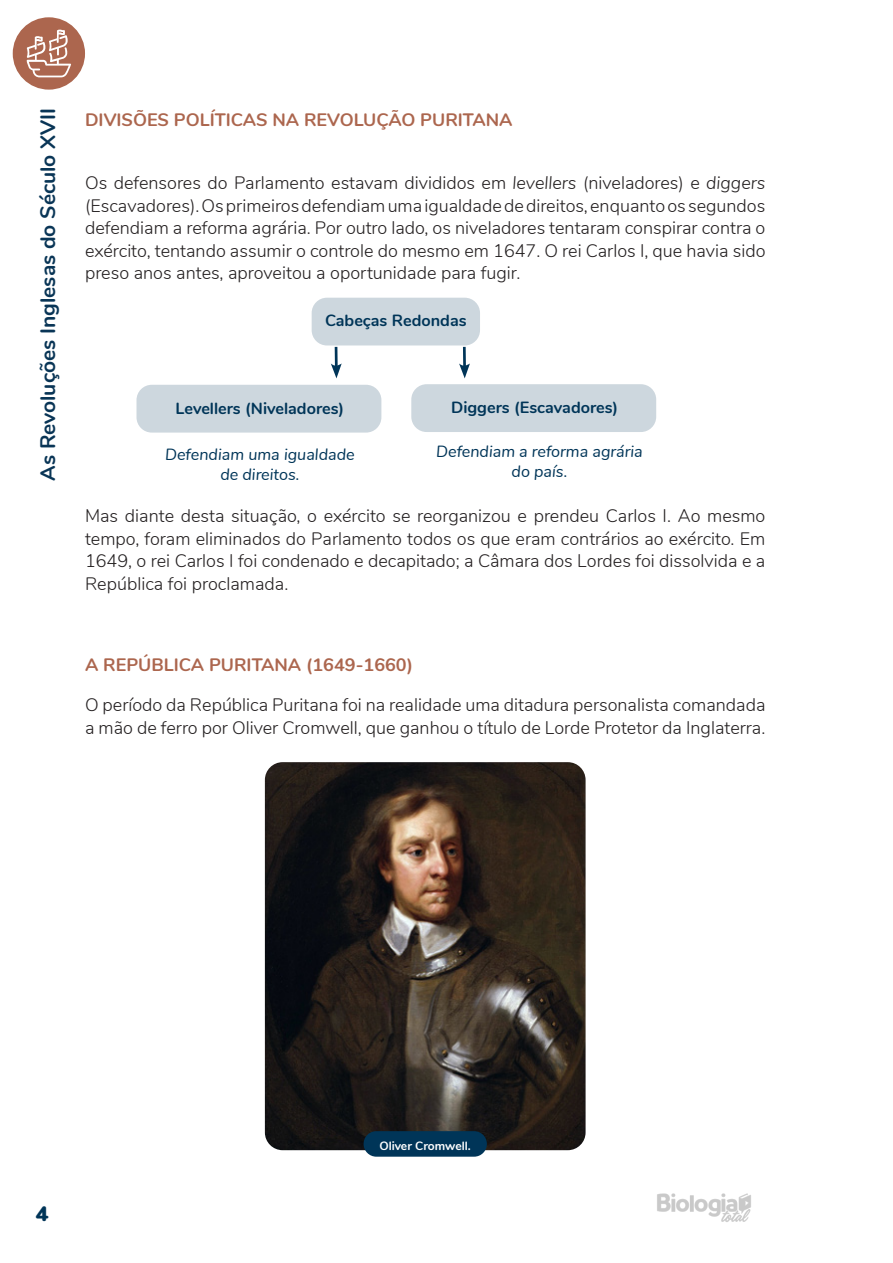
<style>
.page{position:relative;width:893px;height:1263px;background:#fff}
.page>*{position:absolute;margin:0;border:0;box-sizing:border-box;transform-origin:0 0}
.t1{font:700 21px "Nunito";color:#093556}
.t2{font:900 21px "Nunito";color:#003558}
.TEXTO{font:300 18px/22.5px "Nunito";color:#231f20;text-align:justify}
.TÍTULO_PRINCIPAL{font:700 18px "Nunito";color:#ac664e}
.TEXTO-2{font:700 18px "Nunito";color:#ac664e}
.TEXTO-3{font:italic 16.2px/20.2px "Nunito";color:#003558;text-align:center}
.TEXTO-4{font:700 16.2px "Nunito";color:#003558}
.LEGENDA_IMG{font:700 12px "Nunito";color:#fff}
.s1{font-style:italic}
</style>
<div class="page">
<img style="left:657px;top:1193px;width:94px;height:29px">
<div style="left:13px;top:17px;width:72px;height:73px;background:#ac664e;border-radius:50%"></div>
<svg style="left:27px;top:29px;width:44px;height:48px"></svg>
<img style="left:265px;top:762px;width:321px;height:388px">
<div style="left:364px;top:1131px;width:123px;height:26px;background:#003558;border-radius:13px"></div>
<div style="left:312px;top:298px;width:168px;height:47px;background:#cdd7de;border-radius:15px"></div>
<div style="left:136px;top:385px;width:245px;height:48px;background:#cdd7de;border-radius:15px"></div>
<div style="left:411px;top:384px;width:245px;height:48px;background:#cdd7de;border-radius:15px"></div>
<hr style="left:335px;top:347px;width:3px;height:21px;background:#003558">
<svg style="left:331px;top:363px;width:11px;height:15px"></svg>
<hr style="left:463px;top:347px;width:3px;height:21px;background:#003558">
<svg style="left:459px;top:363px;width:11px;height:15px"></svg>
<p class="t1" style="left:32px;top:481px;width:374px;rotate:-90deg">As Revoluções Inglesas do Século XVII</p>
<p class="TÍTULO_PRINCIPAL" style="left:85px;top:107px;width:429px">DIVISÕES POLÍTICAS NA REVOLUÇÃO PURITANA</p>
<p class="TEXTO" style="left:85px;top:171px;width:682px">Os defensores do Parlamento estavam divididos em <span class="s1">levellers</span> (niveladores) e <span class="s1">diggers </span>(Escavadores). Os primeiros defendiam uma igualdade de direitos, enquanto os segundos defendiam a reforma agrária. Por outro lado, os niveladores tentaram conspirar contra o exército, tentando assumir o controle do mesmo em 1647. O rei Carlos I, que havia sido preso anos antes, aproveitou a oportunidade para fugir.</p>
<p class="TEXTO-4" style="left:325px;top:309px;width:143px">Cabeças Redondas</p>
<p class="TEXTO-4" style="left:176px;top:396px;width:170px">Levellers (Niveladores)</p>
<p class="TEXTO-4" style="left:451px;top:395px;width:169px">Diggers (Escavadores)</p>
<p class="TEXTO-3" style="left:165px;top:443px;width:191px">Defendiam uma igualdade de direitos.</p>
<p class="TEXTO-3" style="left:436px;top:440px;width:208px">Defendiam a reforma agrária do país.</p>
<p class="TEXTO" style="left:85px;top:504px;width:682px">Mas diante desta situação, o exército se reorganizou e prendeu Carlos I. Ao mesmo tempo, foram eliminados do Parlamento todos os que eram contrários ao exército. Em 1649, o rei Carlos I foi condenado e decapitado; a Câmara dos Lordes foi dissolvida e a República foi proclamada.</p>
<p class="TEXTO-2" style="left:85px;top:651px;width:329px">A REPÚBLICA PURITANA (1649-1660)</p>
<p class="TEXTO" style="left:85px;top:693px;width:682px">O período da República Puritana foi na realidade uma ditadura personalista comandada a mão de ferro por Oliver Cromwell, que ganhou o título de Lorde Protetor da Inglaterra.</p>
<p class="t2" style="left:36px;top:1198px;width:14px">4</p>
<p class="LEGENDA_IMG" style="left:379px;top:1137px;width:93px">Oliver Cromwell.</p>
</div>
